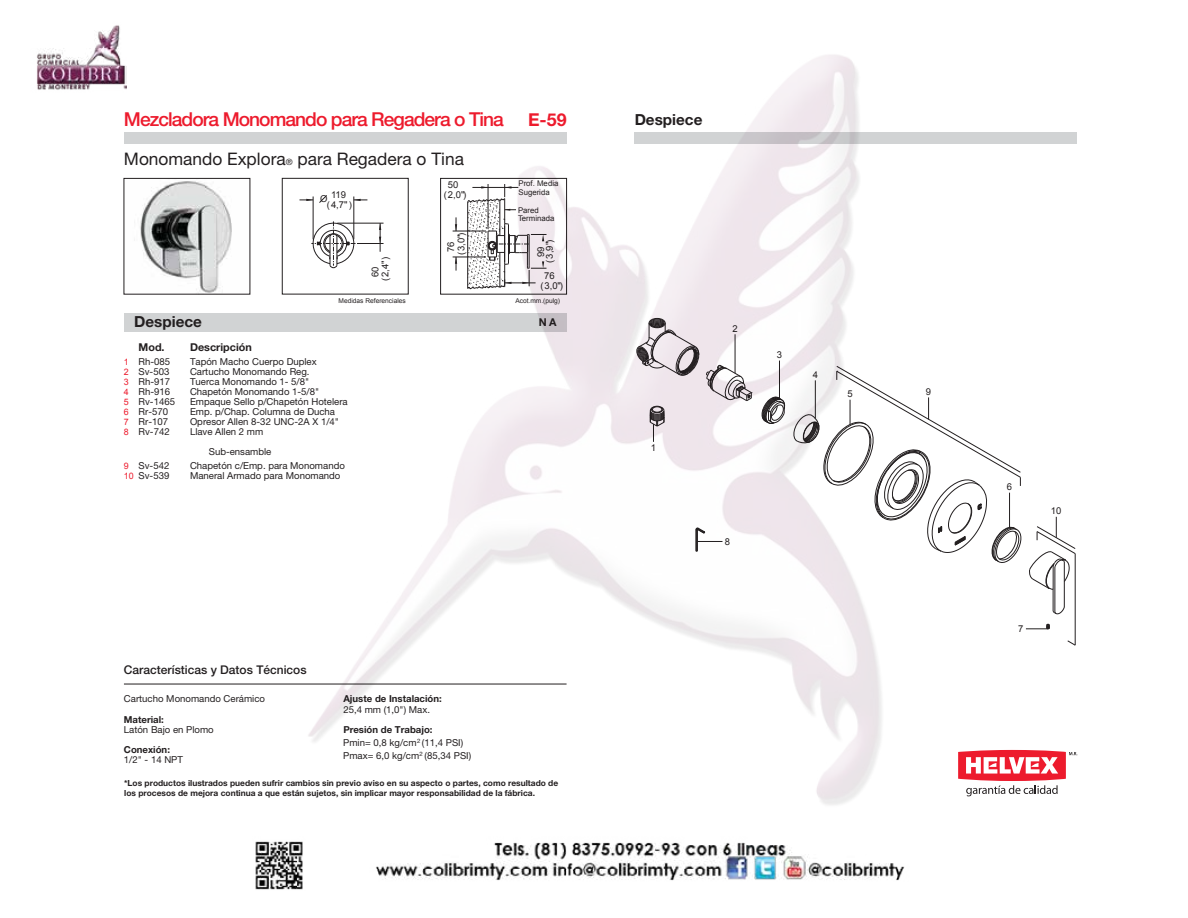
<style>
.page{position:relative;width:1188px;height:918px;background:#fff}
.page>*{position:absolute;margin:0;border:0;box-sizing:border-box;transform-origin:0 0}
.t1{font:500 19.2px "Helvetica Neue";letter-spacing:-.05em;color:#ed1b2d}
.t2{font:700 17.85px "Helvetica Neue";color:#ed1b2d}
.t3{font:17.25px "Helvetica Neue";color:#231f20}
.t4{font:700 15.3px "Helvetica Neue";color:#231f20}
.t5{font:500 12px "Helvetica Neue";color:#231f20}
.t6{font:700 10.8px "Helvetica Neue";color:#231f20}
.t7{font:9.6px "Helvetica Neue";color:#231f20}
.t8{font:700 9.6px "Helvetica Neue";color:#231f20}
.t9{font:9.45px/10.2px "Arial";color:#231f20;text-align:center}
.t10{font:8.85px/10.1px "Arial";color:#ed1b2d}
.t11{font:700 8.4px/10.1px "Helvetica Neue";color:#231f20}
.t12{font:7.8px/8.4px "Arial";color:#231f20}
.t13{font:6.6px "Arial";color:#231f20}
.t14{font:6px "Helvetica Neue";color:#231f20}
.s1{font-size:8.7px}
</style>
<div class="page">
<img style="left:766px;top:55px;width:92px;height:750px">
<img style="left:255px;top:841px;width:650px;height:49px">
<img style="left:37px;top:25px;width:89px;height:65px">
<div style="left:114px;top:104px;width:965px;height:695px;background:#fff"></div>
<img style="left:140px;top:178px;width:111px;height:116px">
<div style="left:124px;top:313px;width:443px;height:19px;background:#d1d3d4"></div>
<div style="left:124px;top:132px;width:443px;height:12px;background:#d1d3d4"></div>
<div style="left:282px;top:178px;width:126px;height:116px;border:1px solid #231f20"></div>
<div style="left:440px;top:178px;width:127px;height:116px;border:1px solid #231f20"></div>
<svg style="left:635px;top:132px;width:442px;height:12px;background:#ceced0"></svg>
<hr style="left:124px;top:684px;width:443px;height:1px;background:#231f20">
<svg style="left:958px;top:750px;width:120px;height:46px"></svg>
<svg style="left:319px;top:195px;width:8px;height:8px"></svg>
<hr style="left:779px;top:361px;width:1px;height:38px;background:#231f20">
<hr style="left:735px;top:334px;width:1px;height:39px;background:#231f20">
<hr style="left:1075px;top:554px;width:1px;height:91px;background:#231f20">
<svg style="left:1067px;top:640px;width:9px;height:6px"></svg>
<svg style="left:696px;top:528px;width:26px;height:24px"></svg>
<div style="left:649px;top:318px;width:16px;height:10px;border:1px solid #231f20;border-radius:50%"></div>
<div style="left:651px;top:406px;width:12px;height:7px;border:1px solid #231f20;border-radius:50%"></div>
<svg style="left:650px;top:407px;width:15px;height:35px"></svg>
<svg style="left:636px;top:319px;width:64px;height:58px;background:#c5bdc2"></svg>
<svg style="left:706px;top:365px;width:46px;height:36px"></svg>
<svg style="left:761px;top:396px;width:24px;height:28px"></svg>
<svg style="left:1026px;top:624px;width:24px;height:6px"></svg>
<hr style="left:354px;top:197px;width:1px;height:42px;background:#231f20">
<hr style="left:313px;top:197px;width:1px;height:42px;background:#231f20">
<svg style="left:354px;top:199px;width:13px;height:2px"></svg>
<svg style="left:300px;top:199px;width:13px;height:2px"></svg>
<svg style="left:311px;top:221px;width:73px;height:47px"></svg>
<svg style="left:1029px;top:517px;width:47px;height:97px"></svg>
<svg style="left:793px;top:366px;width:229px;height:199px"></svg>
<svg style="left:467px;top:184px;width:80px;height:105px"></svg>
<hr style="left:453px;top:257px;width:33px;height:1px;background:#231f20">
<hr style="left:453px;top:231px;width:33px;height:1px;background:#231f20">
<svg style="left:455px;top:257px;width:2px;height:14px"></svg>
<svg style="left:455px;top:217px;width:2px;height:14px"></svg>
<h1 class="t1" style="left:124px;top:108px;width:381px">Mezcladora Monomando para Regadera o Tina</h1>
<h2 class="t2" style="left:528px;top:109px;width:40px">E-59</h2>
<h3 class="t3" style="left:124px;top:148px;width:342px">Monomando Explora<span class="s1">®</span> para Regadera o Tina</h3>
<p class="t9" style="left:327px;top:190px;width:26px">119 (4,7")</p>
<p class="t9" style="left:320px;top:194px;width:9px">O</p>
<p class="t9" style="left:370px;top:281px;width:26px;text-align:left;text-indent:4px;rotate:-90deg">60 (2,4")</p>
<p class="t9" style="left:444px;top:179px;width:24px">50 (2,0")</p>
<p class="t9" style="left:446px;top:255px;width:24px;text-align:left;text-indent:3px;rotate:-90deg">76 (3,0")</p>
<p class="t12" style="left:519px;top:178px;width:41px;line-height:9.4px">Prof. Media<br>Sugerida</p>
<p class="t12" style="left:518px;top:206px;width:38px">Pared<br>Terminada</p>
<p class="t9" style="left:536px;top:263px;width:24px;line-height:8.7px;rotate:-90deg">99 (3,9")</p>
<p class="t9" style="left:540px;top:271px;width:24px">76 (3,0")</p>
<h3 class="t4" style="left:134px;top:312px;width:69px">Despiece</h3>
<p class="t13" style="left:339px;top:296px;width:69px">Medidas Referenciales</p>
<p class="t13" style="left:515px;top:296px;width:46px">Acot.mm.(pulg)</p>
<p class="t6" style="left:539px;top:316px;width:19px">NA</p>
<p class="t10" style="left:124px;top:357px;width:6px;text-align:justify">1<br>2<br>3<br>4<br>5<br>6<br>7<br>8</p>
<p class="t6" style="left:139px;top:341px;width:28px">Mod.</p>
<p class="t6" style="left:190px;top:341px;width:63px">Descripción</p>
<p class="t7" style="left:139px;top:356px;width:33px">Rh-085</p>
<p class="t7" style="left:190px;top:356px;width:128px">Tapón Macho Cuerpo Duplex</p>
<p class="t7" style="left:139px;top:366px;width:32px">Sv-503</p>
<p class="t7" style="left:190px;top:366px;width:121px">Cartucho Monomando Reg.</p>
<p class="t7" style="left:139px;top:376px;width:33px">Rh-917</p>
<p class="t7" style="left:190px;top:376px;width:121px">Tuerca Monomando 1- 5/8"</p>
<p class="t7" style="left:139px;top:386px;width:33px">Rh-916</p>
<p class="t7" style="left:190px;top:386px;width:131px">Chapetón Monomando 1-5/8"</p>
<p class="t7" style="left:139px;top:396px;width:38px">Rv-1465</p>
<p class="t7" style="left:190px;top:396px;width:159px">Empaque Sello p/Chapetón Hotelera</p>
<p class="t7" style="left:139px;top:406px;width:31px">Rr-570</p>
<p class="t7" style="left:190px;top:406px;width:147px">Emp. p/Chap. Columna de Ducha</p>
<p class="t7" style="left:139px;top:416px;width:31px">Rr-107</p>
<p class="t7" style="left:190px;top:416px;width:150px">Opresor Allen 8-32 UNC-2A X 1/4"</p>
<p class="t7" style="left:139px;top:426px;width:33px">Rv-742</p>
<p class="t7" style="left:190px;top:426px;width:75px">Llave Allen 2 mm</p>
<p class="t7" style="left:209px;top:446px;width:64px">Sub-ensamble</p>
<p class="t7" style="left:139px;top:460px;width:32px">Sv-542</p>
<p class="t7" style="left:190px;top:460px;width:156px">Chapetón c/Emp. para Monomando</p>
<p class="t7" style="left:139px;top:470px;width:32px">Sv-539</p>
<p class="t7" style="left:190px;top:470px;width:152px">Maneral Armado para Monomando</p>
<p class="t10" style="left:124px;top:460px;width:11px">9<br>10</p>
<p class="t5" style="left:124px;top:662px;width:184px">Características y Datos Técnicos</p>
<p class="t7" style="left:124px;top:693px;width:143px">Cartucho Monomando Cerámico</p>
<p class="t8" style="left:124px;top:713px;width:42px">Material:</p>
<p class="t7" style="left:124px;top:724px;width:91px">Latón Bajo en Plomo</p>
<p class="t8" style="left:124px;top:743px;width:48px">Conexión:</p>
<p class="t7" style="left:124px;top:754px;width:61px">1/2" - 14 NPT</p>
<p class="t8" style="left:343px;top:693px;width:100px">Ajuste de Instalación:</p>
<p class="t7" style="left:343px;top:704px;width:88px">25,4 mm (1,0") Max.</p>
<p class="t8" style="left:343px;top:724px;width:91px">Presión de Trabajo:</p>
<p class="t14" style="left:417px;top:737px;width:5px">2</p>
<p class="t7" style="left:343px;top:750px;width:130px">Pmax= 6,0 kg/cm (85,34 PSI)</p>
<p class="t7" style="left:343px;top:737px;width:122px">Pmin= 0,8 kg/cm (11,4 PSI)</p>
<p class="t14" style="left:420px;top:750px;width:5px">2</p>
<p class="t11" style="left:124px;top:778px;width:436px">*Los productos ilustrados pueden sufrir cambios sin previo aviso en su aspecto o partes, como resultado de los procesos de mejora continua a que están sujetos, sin implicar mayor responsabilidad de la fábrica.</p>
<h3 class="t4" style="left:635px;top:110px;width:69px">Despiece</h3>
<p class="t9" style="left:651px;top:443px;width:7px">1</p>
<p class="t9" style="left:732px;top:323px;width:7px">2</p>
<p class="t9" style="left:777px;top:350px;width:7px">3</p>
<p class="t9" style="left:813px;top:370px;width:7px">4</p>
<p class="t9" style="left:847px;top:389px;width:7px">5</p>
<p class="t9" style="left:725px;top:536px;width:7px">8</p>
<p class="t9" style="left:926px;top:387px;width:7px">9</p>
<p class="t9" style="left:1007px;top:482px;width:7px">6</p>
<p class="t9" style="left:1051px;top:506px;width:12px">10</p>
<p class="t9" style="left:1018px;top:624px;width:7px">7</p>
</div>
